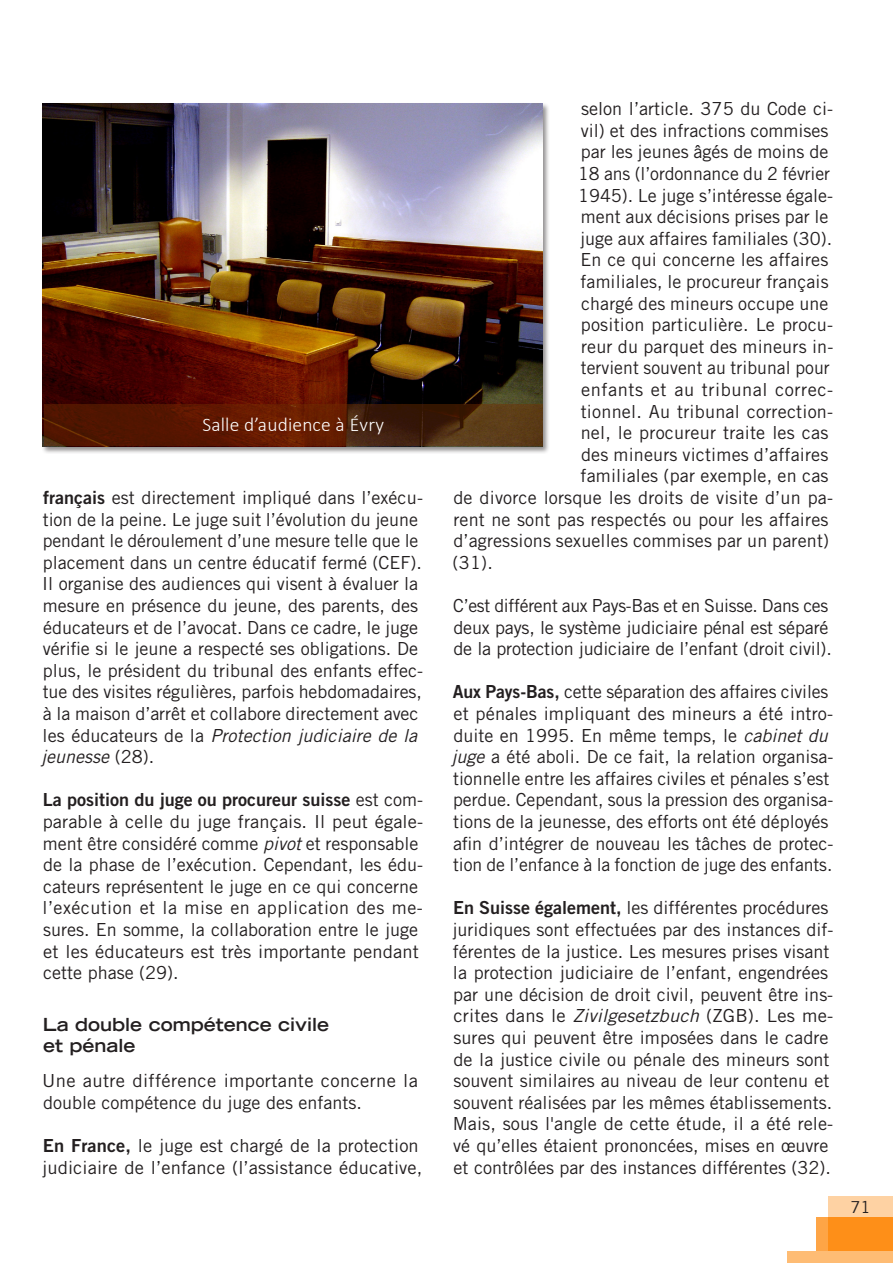
<style>
.page{position:relative;width:893px;height:1263px;background:#fff}
.page>*{position:absolute;margin:0;border:0;box-sizing:border-box;transform-origin:0 0}
.t1{font:300 19.5px "Calibri";letter-spacing:.01em;color:#fff}
.t2{font:18px/21.6px "Trade Gothic LT Std";color:#231f20}
.t3{font:18px "Trade Gothic LT Std Bd 2";color:#231f20}
.t4{font:700 expanded 18px/21.6px "Trade Gothic LT Std";color:#231f20}
.t5{font:18px "Trade Gothic LT Std";letter-spacing:.03em;color:#231f20}
.t6{font:16.5px "Trade Gothic LT Std";color:#231f20}
.s1{font-family:"Trade Gothic LT Std Bd 2"}
.s2{font-style:italic}
.s3{font-family:"Trade Gothic LT Std"}
</style>
<div class="page">
<div style="left:828px;top:1196px;width:65px;height:67px;background:#fed2a3"></div>
<div style="left:828px;top:1217px;width:65px;height:46px;background:#fe8f18"></div>
<div style="left:817px;top:1217px;width:11px;height:46px;background:#fea546"></div>
<div style="left:788px;top:1251px;width:105px;height:12px;background:#febc74"></div>
<div style="left:41px;top:102px;width:509px;height:352px;background:#231f20;opacity:.5"></div>
<img style="left:43px;top:104px;width:499px;height:342px">
<svg style="left:44px;top:404px;width:498px;height:41px"></svg>
<p class="t1" style="left:202px;top:413px;width:183px">Salle d’audience à évry</p>
<p class="t2" style="left:41px;top:487px;width:383px"><span class="s1">français</span> est directement impliqué dans l’exécu&shy;tion de la peine. Le juge suit l’évolution du jeune pendant le déroulement d’une mesure telle que le placement dans un centre éducatif fermé (CEF).<br>Il organise des audiences qui visent à évaluer la mesure en présence du jeune, des parents, des éducateurs et de l’avocat. Dans ce cadre, le juge vérifie si le jeune a respecté ses obligations. De plus, le président du tribunal des enfants effec&shy;tue des visites régulières, parfois hebdomadaires, à la maison d’arrêt et collabore directement avec les éducateurs de la <span class="s2">Protection judiciaire de la jeunesse</span> (28).</p>
<p class="t3" style="left:43px;top:789px;width:382px">La position du juge ou procureur suisse <span class="s3">est com-</span></p>
<p class="t2" style="left:43px;top:811px;width:382px">parable à celle du juge français. Il peut égale&shy;ment être considéré comme <span class="s2">pivot</span> et responsable de la phase de l’exécution. Cependant, les édu&shy;cateurs représentent le juge en ce qui concerne l’exécution et la mise en application des me&shy;sures. En somme, la collaboration entre le juge et les éducateurs est très importante pendant cette phase (29).</p>
<p class="t4" style="left:43px;top:1013px;width:288px">La double compétence civile et pénale</p>
<p class="t2" style="left:42px;top:1070px;width:377px">Une autre différence importante concerne la double compétence du juge des enfants.</p>
<p class="t2" style="left:42px;top:1135px;width:382px"><span class="s1">En France,</span> le juge est chargé de la protection judiciaire de l’enfance (l’assistance éducative,</p>
<p class="t2" style="left:581px;top:98px;width:254px">selon l’article. 375 du Code ci-</p>
<p class="t2" style="left:581px;top:119px;width:249px">vil) et des infractions commises</p>
<p class="t2" style="left:581px;top:141px;width:249px">par les jeunes âgés de moins de</p>
<p class="t2" style="left:578px;top:163px;width:253px">18 ans (l’ordonnance du 2 février</p>
<p class="t2" style="left:578px;top:184px;width:256px">1945). Le juge s’intéresse égale-</p>
<p class="t2" style="left:581px;top:206px;width:249px">ment aux décisions prises par le</p>
<p class="t2" style="left:580px;top:227px;width:254px">juge aux affaires familiales (30).</p>
<p class="t2" style="left:580px;top:249px;width:250px">En ce qui concerne les affaires</p>
<p class="t2" style="left:581px;top:271px;width:249px">familiales, le procureur français</p>
<p class="t2" style="left:581px;top:292px;width:249px">chargé des mineurs occupe une</p>
<p class="t2" style="left:581px;top:314px;width:254px">position particulière. Le procu-</p>
<p class="t2" style="left:581px;top:335px;width:254px">reur du parquet des mineurs in-</p>
<p class="t2" style="left:581px;top:357px;width:251px">tervient souvent au tribunal pour</p>
<p class="t5" style="left:581px;top:379px;width:253px">enfants et au tribunal correc-</p>
<p class="t2" style="left:581px;top:400px;width:254px">tionnel. Au tribunal correction-</p>
<p class="t2" style="left:581px;top:422px;width:249px">nel, le procureur traite les cas</p>
<p class="t2" style="left:581px;top:443px;width:249px">des mineurs victimes d’affaires</p>
<p class="t2" style="left:581px;top:465px;width:249px">familiales (par exemple, en cas</p>
<p class="t2" style="left:453px;top:487px;width:381px">de divorce lorsque les droits de visite d’un pa-</p>
<p class="t2" style="left:453px;top:508px;width:377px">rent ne sont pas respectés ou pour les affaires</p>
<p class="t2" style="left:453px;top:530px;width:377px">d’agressions sexuelles commises par un parent)</p>
<p class="t2" style="left:453px;top:551px;width:42px">(31).</p>
<p class="t2" style="left:453px;top:595px;width:380px">C’est différent aux Pays-Bas et en Suisse. Dans ces deux pays, le système judiciaire pénal est séparé de la protection judiciaire de l’enfant (droit civil).</p>
<p class="t2" style="left:452px;top:681px;width:383px"><span class="s1">Aux Pays-Bas,</span> cette séparation des affaires civiles et pénales impliquant des mineurs a été intro&shy;duite en 1995. En même temps, le <span class="s2">cabinet du juge</span> a été aboli. De ce fait, la relation organisa&shy;tionnelle entre les affaires civiles et pénales s’est perdue. Cependant, sous la pression des organisa&shy;tions de la jeunesse, des efforts ont été déployés afin d’intégrer de nouveau les tâches de protec&shy;tion de l’enfance à la fonction de juge des enfants.</p>
<p class="t2" style="left:453px;top:897px;width:382px"><span class="s1">En Suisse également,</span> les différentes procédures juridiques sont effectuées par des instances dif&shy;férentes de la justice. Les mesures prises visant la protection judiciaire de l’enfant, engendrées par une décision de droit civil, peuvent être ins&shy;crites dans le <span class="s2">Zivilgesetzbuch</span> (ZGB). Les me&shy;sures qui peuvent être imposées dans le cadre de la justice civile ou pénale des mineurs sont souvent similaires au niveau de leur contenu et souvent réalisées par les mêmes établissements.<br>Mais, sous l'angle de cette étude, il a été rele&shy;vé qu’elles étaient prononcées, mises en œuvre et contrôlées par des instances différentes (32).</p>
<p class="t6" style="left:850px;top:1197px;width:22px">71</p>
</div>
